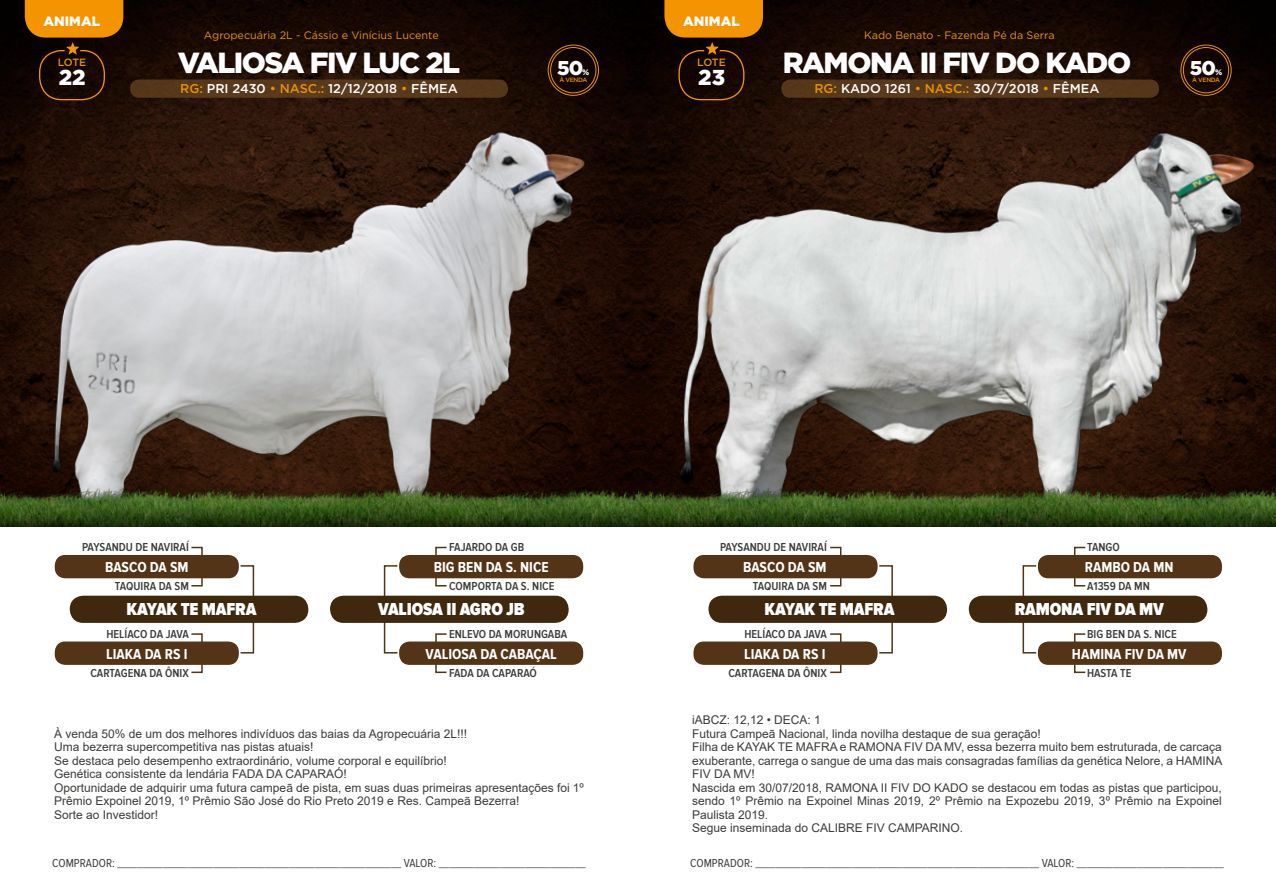
<style>
.page{position:relative;width:1276px;height:893px;background:#fff}
.page>*{position:absolute;margin:0;border:0;box-sizing:border-box;transform-origin:0 0}
.t1{font:900 29.1px "Gotham";letter-spacing:-.05em;color:#fff}
.t2{font:900 21.6px "Gotham";color:#fff}
.t3{font:900 19.95px "Gotham";color:#fff}
.t4{font:900 18px "Proxima Nova Cond";letter-spacing:-.01em;color:#fff}
.t5{font:700 15px "Proxima Nova Cond";color:#fff}
.t6{font:900 13.5px "Gotham";color:#fff}
.t7{font:500 12.75px "Gotham";color:#fff}
.t8{font:12px/13.5px "Arial";color:#3c3c3a;text-align:justify}
.t9{font:600 12px "Proxima Nova Cond";color:#3c3c3a}
.t10{font:12px "Proxima Nova Cond";color:#3c3c3a}
.t11{font:10.8px "Gotham";color:#e89200}
.t12{font:500 10.5px "Gotham";letter-spacing:-.04em;color:#de9305}
.t13{font:900 7.95px "Gotham";color:#fff}
.t14{font:500 6.15px "Gotham";letter-spacing:-.05em;color:#e89200}
.s1{color:#e89200}
</style>
<div class="page">
<img style="left:0;top:0;width:1276px;height:479px">
<div style="left:130px;top:80px;width:378px;height:18px;background:#58391a;border-radius:9px"></div>
<svg style="left:25px;top:0;width:98px;height:101px;background:#693c01"></svg>
<div style="left:384px;top:565px;width:14px;height:88px;border:2px solid #533417"></div>
<div style="left:435px;top:547px;width:12px;height:39px;border:2px solid #533417"></div>
<div style="left:435px;top:633px;width:12px;height:40px;border:2px solid #533417"></div>
<div style="left:240px;top:565px;width:14px;height:88px;border:2px solid #533417"></div>
<div style="left:191px;top:547px;width:12px;height:39px;border:2px solid #533417"></div>
<div style="left:191px;top:633px;width:12px;height:40px;border:2px solid #533417"></div>
<div style="left:399px;top:555px;width:184px;height:23px;background:#533417;border-radius:10px"></div>
<div style="left:399px;top:641px;width:184px;height:24px;background:#533417;border-radius:10px"></div>
<div style="left:55px;top:555px;width:184px;height:23px;background:#533417;border-radius:10px"></div>
<div style="left:55px;top:641px;width:184px;height:24px;background:#533417;border-radius:10px"></div>
<div style="left:70px;top:596px;width:238px;height:27px;background:#40280e;border-radius:14px"></div>
<div style="left:330px;top:596px;width:238px;height:27px;background:#40280e;border-radius:14px"></div>
<div style="left:781px;top:80px;width:378px;height:18px;background:#58391a;border-radius:9px"></div>
<svg style="left:664px;top:0;width:99px;height:101px;background:#683c01"></svg>
<div style="left:1022px;top:565px;width:15px;height:88px;border:2px solid #533417"></div>
<div style="left:1074px;top:547px;width:12px;height:39px;border:2px solid #533417"></div>
<div style="left:1074px;top:633px;width:12px;height:40px;border:2px solid #533417"></div>
<div style="left:878px;top:565px;width:15px;height:88px;border:2px solid #533417"></div>
<div style="left:829px;top:547px;width:12px;height:39px;border:2px solid #533417"></div>
<div style="left:829px;top:633px;width:12px;height:40px;border:2px solid #533417"></div>
<div style="left:1038px;top:555px;width:184px;height:23px;background:#533417;border-radius:10px"></div>
<div style="left:1038px;top:641px;width:184px;height:24px;background:#533417;border-radius:10px"></div>
<div style="left:693px;top:555px;width:184px;height:23px;background:#533417;border-radius:10px"></div>
<div style="left:693px;top:641px;width:184px;height:24px;background:#533417;border-radius:10px"></div>
<div style="left:708px;top:596px;width:239px;height:27px;background:#40280e;border-radius:14px"></div>
<div style="left:968px;top:596px;width:239px;height:27px;background:#40280e;border-radius:14px"></div>
<div style="left:550px;top:47px;width:46px;height:46px;border:1px solid #e89200;border-radius:50%"></div>
<div style="left:548px;top:45px;width:51px;height:51px;border:1px solid #e89200;border-radius:50%"></div>
<div style="left:1183px;top:47px;width:46px;height:46px;border:1px solid #e89200;border-radius:50%"></div>
<div style="left:1180px;top:45px;width:51px;height:51px;border:1px solid #e89200;border-radius:50%"></div>
<img style="left:44px;top:114px;width:552px;height:365px">
<img style="left:676px;top:115px;width:581px;height:364px">
<img style="left:0;top:479px;width:1276px;height:47px">
<p class="t6" style="left:44px;top:13px;width:58px">ANIMAL</p>
<p class="t11" style="left:204px;top:29px;width:236px">Agropecuária 2L - Cássio e Vinícius Lucente</p>
<p class="t6" style="left:683px;top:13px;width:58px">ANIMAL</p>
<p class="t11" style="left:864px;top:29px;width:192px">Kado Benato - Fazenda Pé da Serra</p>
<p class="t1" style="left:178px;top:46px;width:283px">VALIOSA FIV LUC 2L</p>
<p class="t7" style="left:180px;top:82px;width:279px"><span class="s1">RG:</span> PRI 2430 <span class="s1">• NASC.:</span> 12/12/2018 <span class="s1">•</span> FÊMEA</p>
<p class="t1" style="left:783px;top:46px;width:350px">RAMONA II FIV DO KADO</p>
<p class="t7" style="left:814px;top:82px;width:287px"><span class="s1">RG:</span> KADO 1261 <span class="s1">• NASC.:</span> 30/7/2018 <span class="s1">•</span> FÊMEA</p>
<p class="t12" style="left:58px;top:56px;width:30px">LOTE</p>
<p class="t12" style="left:697px;top:56px;width:30px">LOTE</p>
<p class="t3" style="left:557px;top:56px;width:28px">50</p>
<p class="t13" style="left:582px;top:68px;width:9px">%</p>
<p class="t14" style="left:559px;top:76px;width:29px">À VENDA</p>
<p class="t3" style="left:1190px;top:56px;width:28px">50</p>
<p class="t13" style="left:1215px;top:68px;width:9px">%</p>
<p class="t2" style="left:59px;top:65px;width:28px">22</p>
<p class="t14" style="left:1192px;top:76px;width:29px">À VENDA</p>
<p class="t2" style="left:698px;top:65px;width:28px">23</p>
<p class="t9" style="left:82px;top:540px;width:108px">PAYSANDU DE NAVIRAÍ</p>
<p class="t9" style="left:449px;top:540px;width:77px">FAJARDO DA GB</p>
<p class="t9" style="left:720px;top:540px;width:108px">PAYSANDU DE NAVIRAÍ</p>
<p class="t9" style="left:1087px;top:540px;width:34px">TANGO</p>
<p class="t5" style="left:105px;top:559px;width:85px">BASCO DA SM</p>
<p class="t5" style="left:434px;top:559px;width:116px">BIG BEN DA S. NICE</p>
<p class="t5" style="left:743px;top:559px;width:85px">BASCO DA SM</p>
<p class="t5" style="left:1085px;top:559px;width:90px">RAMBO DA MN</p>
<p class="t9" style="left:115px;top:579px;width:75px">TAQUIRA DA SM</p>
<p class="t9" style="left:449px;top:579px;width:107px">COMPORTA DA S. NICE</p>
<p class="t9" style="left:753px;top:579px;width:75px">TAQUIRA DA SM</p>
<p class="t9" style="left:1087px;top:579px;width:64px">A1359 DA MN</p>
<p class="t4" style="left:127px;top:599px;width:131px">KAYAK TE MAFRA</p>
<p class="t4" style="left:378px;top:599px;width:148px">VALIOSA II AGRO JB</p>
<p class="t4" style="left:764px;top:599px;width:131px">KAYAK TE MAFRA</p>
<p class="t4" style="left:1014px;top:599px;width:151px">RAMONA FIV DA MV</p>
<p class="t9" style="left:106px;top:627px;width:84px">HELÍACO DA JAVA</p>
<p class="t9" style="left:449px;top:627px;width:120px">ENLEVO DA MORUNGABA</p>
<p class="t9" style="left:744px;top:627px;width:84px">HELÍACO DA JAVA</p>
<p class="t9" style="left:1087px;top:627px;width:91px">BIG BEN DA S. NICE</p>
<p class="t5" style="left:106px;top:645px;width:83px">LIAKA DA RS I</p>
<p class="t5" style="left:425px;top:645px;width:133px">VALIOSA DA CABAÇAL</p>
<p class="t5" style="left:744px;top:645px;width:83px">LIAKA DA RS I</p>
<p class="t5" style="left:1072px;top:645px;width:116px">HAMINA FIV DA MV</p>
<p class="t9" style="left:90px;top:666px;width:100px">CARTAGENA DA ÔNIX</p>
<p class="t9" style="left:449px;top:666px;width:89px">FADA DA CAPARAÓ</p>
<p class="t9" style="left:728px;top:666px;width:100px">CARTAGENA DA ÔNIX</p>
<p class="t9" style="left:1087px;top:666px;width:46px">HASTA TE</p>
<p class="t8" style="left:54px;top:727px;width:414px">À venda 50% de um dos melhores indivíduos das baias da Agropecuária 2L!!!</p>
<p class="t8" style="left:54px;top:740px;width:261px">Uma bezerra supercompetitiva nas pistas atuais!</p>
<p class="t8" style="left:54px;top:754px;width:394px">Se destaca pelo desempenho extraordinário, volume corporal e equilíbrio!</p>
<p class="t8" style="left:54px;top:767px;width:294px">Genética consistente da lendária FADA DA CAPARAÓ!</p>
<p class="t8" style="left:54px;top:781px;width:531px">Oportunidade de adquirir uma futura campeã de pista, em suas duas primeiras apresentações foi 1º<br>Prêmio Expoinel 2019, 1º Prêmio São José do Rio Preto 2019 e Res. Campeã Bezerra!</p>
<p class="t8" style="left:54px;top:808px;width:106px">Sorte ao Investidor!</p>
<p class="t8" style="left:692px;top:713px;width:130px">iABCZ: 12,12 • DECA: 1</p>
<p class="t8" style="left:692px;top:727px;width:350px">Futura Campeã Nacional, linda novilha destaque de sua geração!</p>
<p class="t8" style="left:692px;top:740px;width:532px">Filha de KAYAK TE MAFRA e RAMONA FIV DA MV, essa bezerra muito bem estruturada, de carcaça exuberante, carrega o sangue de uma das mais consagradas famílias da genética Nelore, a HAMINA FIV DA MV!</p>
<p class="t8" style="left:692px;top:781px;width:531px">Nascida em 30/07/2018, RAMONA II FIV DO KADO se destacou em todas as pistas que participou, sendo 1º Prêmio na Expoinel Minas 2019, 2º Prêmio na Expozebu 2019, 3º Prêmio na Expoinel Paulista 2019.</p>
<p class="t8" style="left:692px;top:821px;width:273px">Segue inseminada do CALIBRE FIV CAMPARINO.</p>
<p class="t10" style="left:52px;top:856px;width:535px">COMPRADOR: ________________________________________________________ VALOR: _____________________________</p>
<p class="t10" style="left:690px;top:856px;width:535px">COMPRADOR: ________________________________________________________ VALOR: _____________________________</p>
</div>
